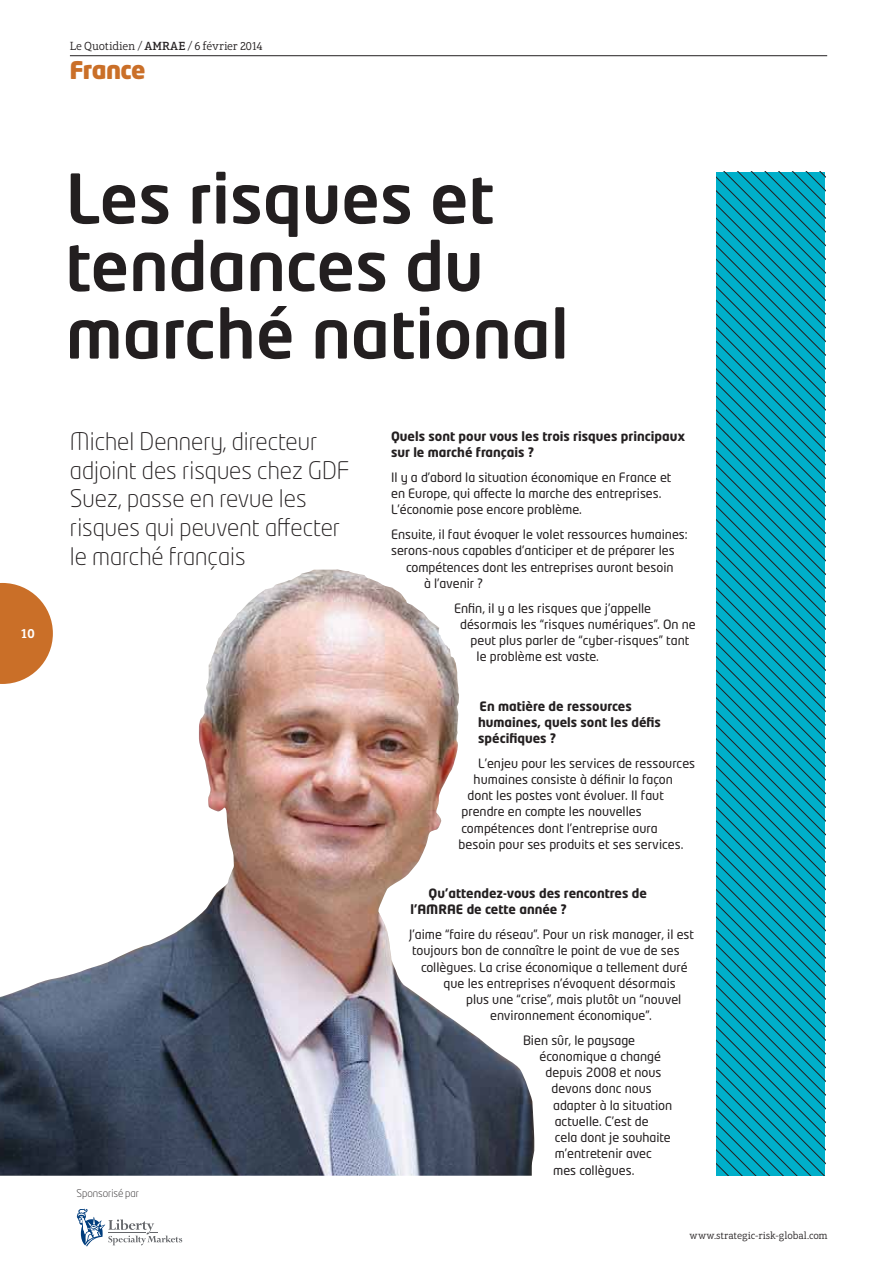
<style>
.page{position:relative;width:894px;height:1265px;background:#fff}
.page>*{position:absolute;margin:0;border:0;box-sizing:border-box;transform-origin:0 0}
.t1{font:500 67.5px/67.5px "Neo Tech Std";color:#231f20}
.t2{font:300 24px/28.8px "Neo Tech Std";color:#231f20}
.t3{font:900 24px "Neo Tech Std";letter-spacing:-.025em;color:#ca6f28}
.t4{font:600 13.5px "Aptifer Slab LT Pro";color:#fff}
.t5{font:12.75px/16.2px "Neo Tech Std";color:#231f20}
.t6{font:700 12.75px/16.2px "Neo Tech Std";color:#231f20}
.t7{font:300 12px "Aptifer Slab LT Pro";letter-spacing:-.015em;color:#231f20}
.t8{font:300 10.5px "Aptifer Slab LT Pro";letter-spacing:-.01em;color:#231f20}
.t9{font:300 10.5px "Neo Tech Std";color:#231f20}
.s1{font-weight:500}
</style>
<div class="page">
<hr style="left:70px;top:55px;width:757px;height:1px;background:#231f20">
<svg style="left:716px;top:172px;width:109px;height:1003px;background:#039fb8"></svg>
<img style="left:0;top:569px;width:534px;height:606px">
<svg style="left:77px;top:1208px;width:105px;height:38px"></svg>
<p class="t7" style="left:70px;top:42px;width:194px">Le Quotidien / <span class="s1">AMRAE</span> / 6 février 2014</p>
<h2 class="t3" style="left:70px;top:57px;width:77px">France</h2>
<p class="t4" style="left:21px;top:629px;width:16px">10</p>
<h1 class="t1" style="left:66px;top:170px;width:505px">Les risques et tendances du marché national</h1>
<h2 class="t2" style="left:70px;top:428px;width:281px">Michel Dennery, directeur adjoint des risques chez GDF<br>Suez, passe en revue les risques qui peuvent affecter le marché français</h2>
<p class="t9" style="left:77px;top:1187px;width:64px">Sponsorisé par</p>
<p class="t6" style="left:391px;top:429px;width:296px">Quels sont pour vous les trois risques principaux sur le marché français ?</p>
<p class="t5" style="left:391px;top:470px;width:282px">Il y a d’abord la situation économique en France et en Europe, qui affecte la marche des entreprises.<br>L’économie pose encore problème.</p>
<p class="t5" style="left:391px;top:527px;width:298px">Ensuite, il faut évoquer le volet ressources humaines: serons-nous capables d’anticiper et de préparer les</p>
<p class="t5" style="left:424px;top:560px;width:251px;text-indent:-18px">compétences dont les entreprises auront besoin à l’avenir ?</p>
<p class="t5" style="left:454px;top:600px;width:199px">Enfin, il y a les risques que j’appelle</p>
<p class="t5" style="left:460px;top:617px;width:237px">désormais les “risques numériques”. On ne</p>
<p class="t5" style="left:470px;top:633px;width:220px">peut plus parler de “cyber-risques” tant</p>
<p class="t5" style="left:476px;top:649px;width:124px">le problème est vaste.</p>
<p class="t6" style="left:478px;top:698px;width:184px">En matière de ressources humaines, quels sont les défis spécifiques ?</p>
<p class="t5" style="left:478px;top:756px;width:219px">L’enjeu pour les services de ressources</p>
<p class="t5" style="left:473px;top:772px;width:201px">humaines consiste à définir la façon</p>
<p class="t5" style="left:467px;top:788px;width:198px">dont les postes vont évoluer. Il faut</p>
<p class="t5" style="left:461px;top:804px;width:182px">prendre en compte les nouvelles</p>
<p class="t5" style="left:461px;top:820px;width:197px">compétences dont l’entreprise aura</p>
<p class="t5" style="left:458px;top:837px;width:226px">besoin pour ses produits et ses services.</p>
<p class="t6" style="left:410px;top:886px;width:238px;text-indent:18px">Qu’attendez-vous des rencontres de l’AMRAE de cette année ?</p>
<p class="t5" style="left:409px;top:927px;width:286px">J’aime “faire du réseau”. Pour un risk manager, il est toujours bon de connaître le point de vue de ses</p>
<p class="t5" style="left:421px;top:959px;width:268px">collègues. La crise économique a tellement duré</p>
<p class="t5" style="left:443px;top:976px;width:234px">que les entreprises n’évoquent désormais</p>
<p class="t5" style="left:466px;top:992px;width:217px">plus une “crise”, mais plutôt un “nouvel</p>
<p class="t5" style="left:490px;top:1008px;width:163px">environnement économique”.</p>
<p class="t5" style="left:523px;top:1033px;width:114px">Bien sûr, le paysage</p>
<p class="t5" style="left:539px;top:1049px;width:123px">économique a changé</p>
<p class="t5" style="left:545px;top:1065px;width:117px">depuis 2008 et nous</p>
<p class="t5" style="left:551px;top:1081px;width:102px">devons donc nous</p>
<p class="t5" style="left:553px;top:1097px;width:121px">adapter à la situation</p>
<p class="t5" style="left:554px;top:1114px;width:96px">actuelle. C’est de</p>
<p class="t5" style="left:554px;top:1130px;width:118px">cela dont je souhaite</p>
<p class="t5" style="left:554px;top:1146px;width:99px">m’entretenir avec</p>
<p class="t5" style="left:553px;top:1162px;width:83px">mes collègues.</p>
<p class="t8" style="left:689px;top:1231px;width:140px">www.strategic-risk-global.com</p>
</div>
